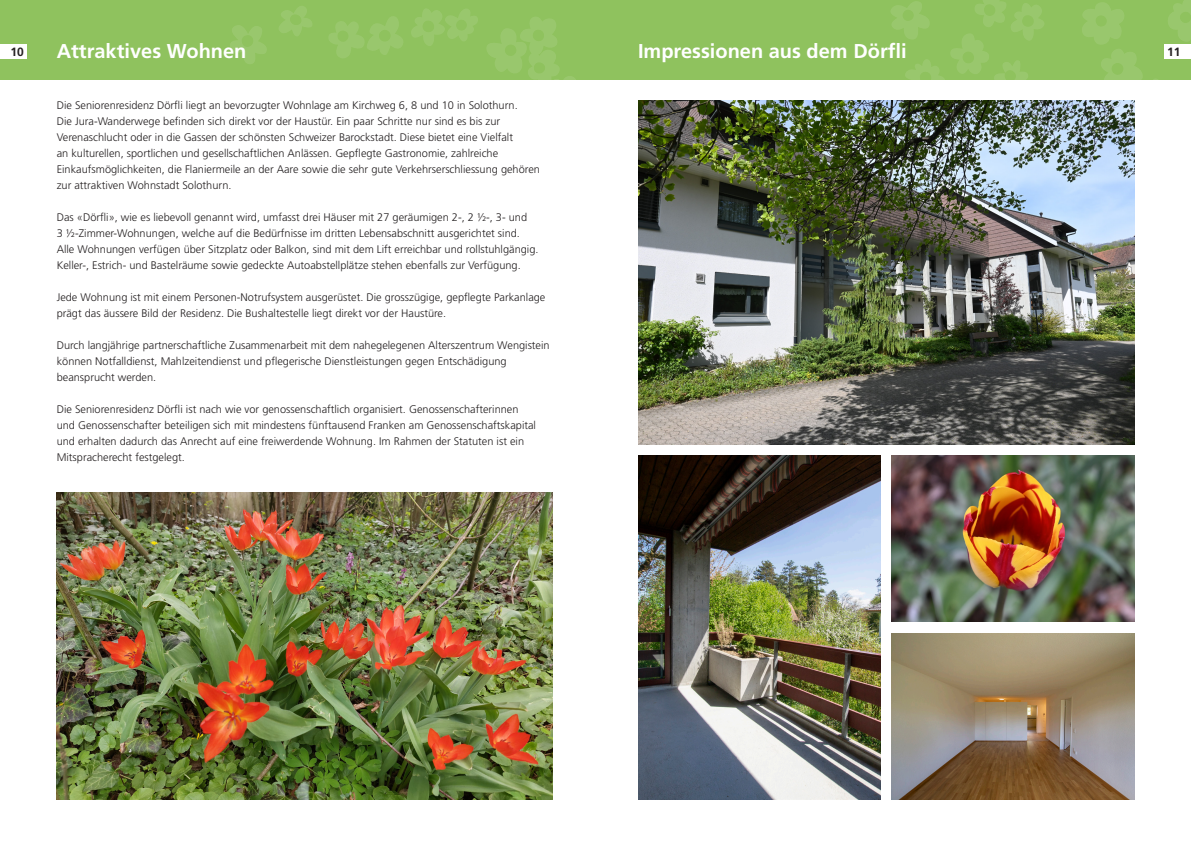
<style>
.page{position:relative;width:1191px;height:842px;background:#fff}
.page>*{position:absolute;margin:0;border:0;box-sizing:border-box;transform-origin:0 0}
.t1{font:700 20px "Frutiger";color:#fff}
.t2{font:700 12px "Frutiger";color:#231f20}
.t3{font:300 11px/16px "Frutiger";color:#231f20}
</style>
<div class="page">
<div style="left:0;top:0;width:595px;height:79px;background:#8fc25e"></div>
<div style="left:595px;top:0;width:596px;height:79px;background:#8fc25e"></div>
<div style="left:0;top:44px;width:27px;height:14px;background:#fff"></div>
<img style="left:891px;top:456px;width:243px;height:166px">
<img style="left:891px;top:633px;width:243px;height:166px">
<img style="left:57px;top:492px;width:496px;height:307px">
<img style="left:638px;top:456px;width:242px;height:343px">
<svg style="left:227px;top:6px;width:378px;height:74px"></svg>
<svg style="left:889px;top:0;width:302px;height:255px"></svg>
<img style="left:638px;top:101px;width:496px;height:343px">
<p class="t2" style="left:10px;top:45px;width:15px">10</p>
<h1 class="t1" style="left:57px;top:39px;width:191px">Attraktives Wohnen</h1>
<h1 class="t1" style="left:638px;top:39px;width:270px">Impressionen aus dem Dörfli</h1>
<p class="t2" style="left:1167px;top:45px;width:15px">11</p>
<p class="t3" style="left:57px;top:98px;width:485px">Die Seniorenresidenz Dörfli liegt an bevorzugter Wohnlage am Kirchweg 6, 8 und 10 in Solothurn.<br>Die Jura-Wanderwege befinden sich direkt vor der Haustür. Ein paar Schritte nur sind es bis zur Verenaschlucht oder in die Gassen der schönsten Schweizer Barockstadt. Diese bietet eine Vielfalt<br>an kulturellen, sportlichen und gesellschaftlichen Anlässen. Gepflegte Gastronomie, zahlreiche Einkaufsmöglichkeiten, die Flaniermeile an der Aare sowie die sehr gute Verkehrserschliessung gehören zur attraktiven Wohnstadt Solothurn.</p>
<p class="t3" style="left:57px;top:210px;width:483px">Das «Dörfli», wie es liebevoll genannt wird, umfasst drei Häuser mit 27 geräumigen 2-, 2 ½-, 3- und<br>3 ½-Zimmer-Wohnungen, welche auf die Bedürfnisse im dritten Lebensabschnitt ausgerichtet sind.<br>Alle Wohnungen verfügen über Sitzplatz oder Balkon, sind mit dem Lift erreichbar und rollstuhlgängig.<br>Keller-, Estrich- und Bastelräume sowie gedeckte Autoabstellplätze stehen ebenfalls zur Verfügung.</p>
<p class="t3" style="left:57px;top:290px;width:490px">Jede Wohnung ist mit einem Personen-Notrufsystem ausgerüstet. Die grosszügige, gepflegte Parkanlage prägt das äussere Bild der Residenz. Die Bushaltestelle liegt direkt vor der Haustüre.</p>
<p class="t3" style="left:57px;top:338px;width:494px">Durch langjährige partnerschaftliche Zusammenarbeit mit dem nahegelegenen Alterszentrum Wengistein können Notfalldienst, Mahlzeitendienst und pflegerische Dienstleistungen gegen Entschädigung beansprucht werden.</p>
<p class="t3" style="left:57px;top:402px;width:481px">Die Seniorenresidenz Dörfli ist nach wie vor genossenschaftlich organisiert. Genossenschafterinnen und Genossenschafter beteiligen sich mit mindestens fünftausend Franken am Genossenschaftskapital und erhalten dadurch das Anrecht auf eine freiwerdende Wohnung. Im Rahmen der Statuten ist ein Mitspracherecht festgelegt.</p>
</div>
